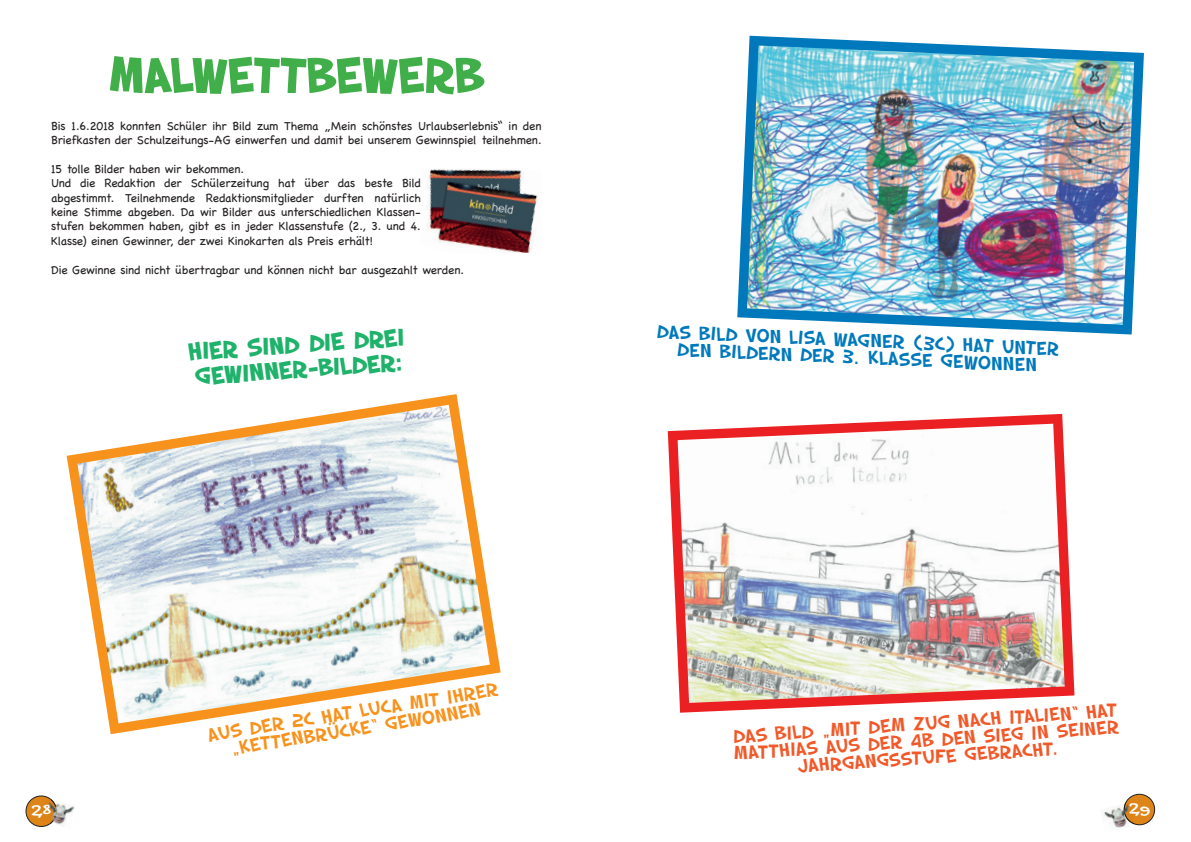
<style>
.page{position:relative;width:1191px;height:842px;background:#fff}
.page>*{position:absolute;margin:0;border:0;box-sizing:border-box;transform-origin:0 0}
.t1{font:700 50px "SF Slapstick Comic";letter-spacing:.055em;color:#40ae49}
.t2{font:700 25px/25px "SF Slapstick Comic";color:#1eb26a}
.t3{font:20px/17px "SF Slapstick Comic";color:#f15929;text-align:center}
.t4{font:20px/17px "SF Slapstick Comic";color:#0079bc;text-align:center}
.t5{font:20px/17px "SF Slapstick Comic";color:#f7931d;text-align:center}
.t6{font:900 18px "Dolores Cyr";color:#fff}
.t7{font:12px/14.4px "Chalkboard";letter-spacing:-.015em;color:#231f20}
</style>
<div class="page">
<img style="left:57px;top:803px;width:18px;height:23px">
<svg style="left:26px;top:795px;width:31px;height:32px"></svg>
<img style="left:1104px;top:807px;width:22px;height:21px">
<svg style="left:1123px;top:794px;width:32px;height:31px"></svg>
<img style="left:427px;top:169px;width:111px;height:84px">
<svg style="left:67px;top:394px;width:433px;height:340px"></svg>
<svg style="left:668px;top:414px;width:406px;height:299px"></svg>
<img style="left:737px;top:36px;width:407px;height:298px">
<h1 class="t1" style="left:110px;top:43px;width:375px">MALWETTBEWERB</h1>
<p class="t7" style="left:51px;top:118px;width:492px">Bis 1.6.2018 konnten Schüler ihr Bild zum Thema „Mein schönstes Urlaubserlebnis“ in den<br>Briefkasten der Schulzeitungs-AG einwerfen und damit bei unserem Gewinnspiel teilnehmen.</p>
<p class="t7" style="left:51px;top:161px;width:371px">15 tolle Bilder haben wir bekommen.<br>Und die Redaktion der Schülerzeitung hat über das beste Bild abgestimmt. Teilnehmende Redaktionsmitglieder durften natürlich keine Stimme abgeben. Da wir Bilder aus unterschiedlichen Klassen&shy;stufen bekommen haben, gibt es in jeder Klassenstufe (2., 3. und 4.<br>Klasse) einen Gewinner, der zwei Kinokarten als Preis erhält!</p>
<p class="t7" style="left:51px;top:262px;width:414px">Die Gewinne sind nicht übertragbar und können nicht bar ausgezahlt werden.</p>
<h2 class="t2" style="left:188px;top:338px;width:217px;rotate:-4deg">HIER SIND DIE DREI<br>GEWINNER-BILDER:</h2>
<h3 class="t4" style="left:658px;top:320px;width:403px;rotate:3deg">Das Bild von Lisa Wagner (3C) hat unter den Bildern der 3. klasse gewonnen</h3>
<h3 class="t5" style="left:207px;top:725px;width:294px;rotate:-9deg">Aus der 2C hat Luca mit Ihrer „Kettenbrücke“ gewonnen</h3>
<h3 class="t3" style="left:732px;top:727px;width:387px;rotate:-4deg">Das Bild „MIt dem Zug nach Italien“ hat<br>Matthias aus der 4B den Sieg in seiner<br>Jahrgangsstufe Gebracht.</h3>
<h3 class="t6" style="left:31px;top:800px;width:22px">28</h3>
<h3 class="t6" style="left:1128px;top:798px;width:23px">29</h3>
</div>
